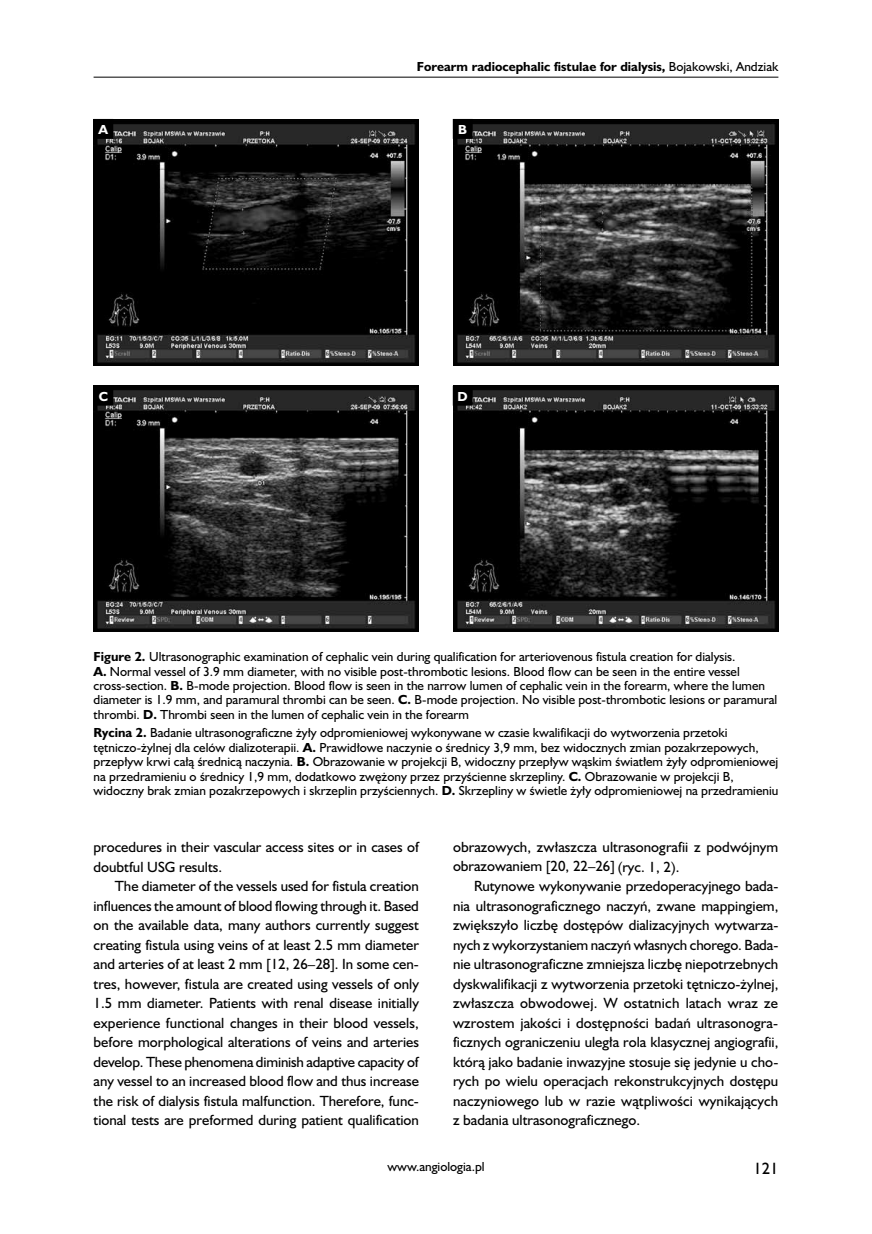
<style>
.page{position:relative;width:872px;height:1234px;background:#fff}
.page>*{position:absolute;margin:0;border:0;box-sizing:border-box;transform-origin:0 0}
.t1{font:15px "Humanst 521 PL";color:#000}
.t2{font:13.5px/19.5px "Humanst 521 PL";color:#000}
.t3{font:12px/14.4px "Humanst 521 PL";color:#000}
.t4{font:700 12px "Humanst 521 PL";color:#000}
.t5{font:700 12px "Humanst 521 PL";color:#fff}
.s1{font-weight:400}
.s2{font-weight:700}
</style>
<div class="page">
<hr style="left:94px;top:77px;width:684px;height:1px;background:#000">
<img style="left:94px;top:119px;width:325px;height:246px">
<img style="left:453px;top:119px;width:325px;height:246px">
<img style="left:94px;top:386px;width:325px;height:245px">
<img style="left:453px;top:386px;width:325px;height:245px">
<div style="left:94px;top:119px;width:19px;height:19px;background:#000"></div>
<div style="left:94px;top:119px;width:19px;height:20px;border:1px solid #000"></div>
<div style="left:453px;top:119px;width:19px;height:19px;background:#000"></div>
<div style="left:453px;top:119px;width:19px;height:20px;border:1px solid #000"></div>
<div style="left:94px;top:386px;width:19px;height:19px;background:#000"></div>
<div style="left:453px;top:386px;width:19px;height:19px;background:#000"></div>
<p class="t4" style="left:417px;top:58px;width:363px">Forearm radiocephalic fistulae for dialysis, <span class="s1">Bojakowski, Andziak</span></p>
<p class="t5" style="left:99px;top:121px;width:11px">A</p>
<p class="t5" style="left:458px;top:121px;width:10px">B</p>
<p class="t5" style="left:99px;top:388px;width:11px">C</p>
<p class="t5" style="left:457px;top:388px;width:12px">D</p>
<p class="t3" style="left:94px;top:649px;width:685px"><span class="s2">Figure 2.</span> Ultrasonographic examination of cephalic vein during qualification for arteriovenous fistula creation for dialysis.<br><span class="s2">A.</span> Normal vessel of 3.9 mm diameter, with no visible post-thrombotic lesions. Blood flow can be seen in the entire vessel cross-section. <span class="s2">B.</span> B-mode projection. Blood flow is seen in the narrow lumen of cephalic vein in the forearm, where the lumen diameter is 1.9 mm, and paramural thrombi can be seen. <span class="s2">C.</span> B-mode projection. No visible post-thrombotic lesions or paramural thrombi. <span class="s2">D.</span> Thrombi seen in the lumen of cephalic vein in the forearm</p>
<p class="t3" style="left:94px;top:725px;width:686px"><span class="s2">Rycina 2.</span> Badanie ultrasonograficzne żyły odpromieniowej wykonywane w czasie kwalifikacji do wytworzenia przetoki tętniczo-żylnej dla celów dializoterapii. <span class="s2">A.</span> Prawidłowe naczynie o średnicy 3,9 mm, bez widocznych zmian pozakrzepowych, przepływ krwi całą średnicą naczynia. <span class="s2">B.</span> Obrazowanie w projekcji B, widoczny przepływ wąskim światłem żyły odpromieniowej na przedramieniu o średnicy 1,9 mm, dodatkowo zwężony przez przyścienne skrzepliny. <span class="s2">C.</span> Obrazowanie w projekcji B, widoczny brak zmian pozakrzepowych i skrzeplin przyściennych. <span class="s2">D.</span> Skrzepliny w świetle żyły odpromieniowej na przedramieniu</p>
<p class="t2" style="left:94px;top:836px;width:327px">procedures in their vascular access sites or in cases of doubtful USG results.</p>
<p class="t2" style="left:94px;top:875px;width:327px;text-align:justify;text-indent:21px">The diameter of the vessels used for fistula creation influences the amount of blood flowing through it. Based on the available data, many authors currently suggest creating fistula using veins of at least 2.5 mm diameter and arteries of at least 2 mm [12, 26–28]. In some cen&shy;tres, however, fistula are created using vessels of only 1.5 mm diameter. Patients with renal disease initially experience functional changes in their blood vessels, before morphological alterations of veins and arteries develop. These phenomena diminish adaptive capacity of any vessel to an increased blood flow and thus increase the risk of dialysis fistula malfunction. Therefore, func&shy;tional tests are preformed during patient qualification</p>
<p class="t2" style="left:453px;top:836px;width:327px">obrazowych, zwłaszcza ultrasonografii z podwójnym obrazowaniem [20, 22–26] (ryc. 1, 2).</p>
<p class="t2" style="left:453px;top:875px;width:327px;text-align:justify;text-indent:21px">Rutynowe wykonywanie przedoperacyjnego bada&shy;nia ultrasonograficznego naczyń, zwane mappingiem, zwiększyło liczbę dostępów dializacyjnych wytwarza&shy;nych z wykorzystaniem naczyń własnych chorego. Bada&shy;nie ultrasonograficzne zmniejsza liczbę niepotrzebnych dyskwalifikacji z wytworzenia przetoki tętniczo-żylnej, zwłaszcza obwodowej. W ostatnich latach wraz ze wzrostem jakości i dostępności badań ultrasonogra&shy;ficznych ograniczeniu uległa rola klasycznej angiografii, którą jako badanie inwazyjne stosuje się jedynie u cho&shy;rych po wielu operacjach rekonstrukcyjnych dostępu naczyniowego lub w razie wątpliwości wynikających z badania ultrasonograficznego.</p>
<p class="t3" style="left:387px;top:1158px;width:99px">www.angiologia.pl</p>
<p class="t1" style="left:753px;top:1157px;width:26px">121</p>
</div>
